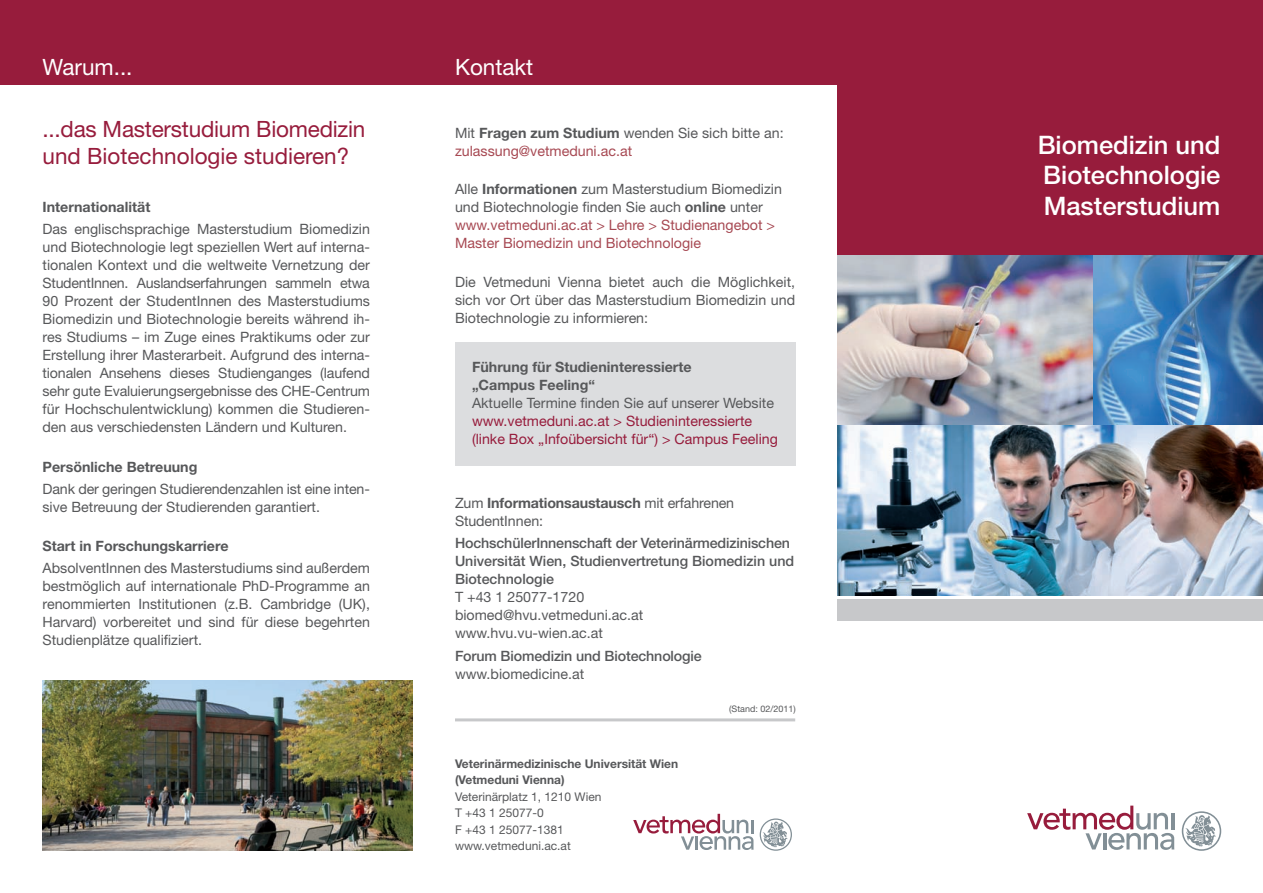
<style>
.page{position:relative;width:1263px;height:893px;background:#fff}
.page>*{position:absolute;margin:0;border:0;box-sizing:border-box;transform-origin:0 0}
.t1{font:500 25.5px/30.6px "Helvetica Neue LT Std";color:#fff;text-align:justify}
.t2{font:22.5px/27px "Helvetica Neue LT Std";letter-spacing:-.01em;color:#971c3c}
.t3{font:22.5px "Helvetica Neue LT Std";color:#fff}
.t4{font:14.25px/18px "Helvetica Neue LT Std";color:#57585a;text-align:justify}
.t5{font:14.25px/18px "Helvetica Neue LT Std";color:#a74953}
.t6{font:500 14.25px/18px "Helvetica Neue LT Std";letter-spacing:-.01em;color:#57585a}
.t7{font:700 14.25px/18px "Helvetica Neue LT Std";color:#57585a}
.t8{font:14.25px/18px "Helvetica Neue LT Std";color:#971c3c}
.t9{font:12px/16.5px "Helvetica Neue LT Std";color:#57585a}
.t10{font:700 12px/16.5px "Helvetica Neue LT Std";color:#57585a}
.t11{font:9px "Helvetica Neue LT Std";color:#57585a}
.s1{color:#57585a}
.s2{font-weight:700;color:#57585a}
.s3{font-weight:700}
</style>
<div class="page">
<div style="left:838px;top:0;width:425px;height:595px;background:#971c3c"></div>
<img style="left:838px;top:255px;width:425px;height:340px">
<div style="left:0;top:0;width:1263px;height:85px;background:#971c3c"></div>
<svg style="left:633px;top:814px;width:121px;height:36px"></svg>
<svg style="left:760px;top:818px;width:32px;height:33px"></svg>
<img style="left:43px;top:680px;width:369px;height:170px">
<svg style="left:1027px;top:806px;width:147px;height:44px"></svg>
<svg style="left:1182px;top:811px;width:39px;height:40px"></svg>
<div style="left:838px;top:600px;width:425px;height:21px;background:#c7c8ca"></div>
<hr style="left:455px;top:718px;width:340px;height:3px;background:#c7c8ca">
<div style="left:455px;top:342px;width:340px;height:124px;background:#dcdddf"></div>
<h2 class="t3" style="left:43px;top:53px;width:92px">Warum...</h2>
<h2 class="t3" style="left:455px;top:53px;width:80px">Kontakt</h2>
<h2 class="t2" style="left:43px;top:115px;width:324px">...das Masterstudium Biomedizin und Biotechnologie studieren?</h2>
<p class="t7" style="left:43px;top:198px;width:109px">Internationalität</p>
<p class="t4" style="left:43px;top:220px;width:329px">Das englischsprachige Masterstudium Biomedizin und Biotechnologie legt speziellen Wert auf interna&shy;tionalen Kontext und die weltweite Vernetzung der StudentInnen. Auslandserfahrungen sammeln etwa 90 Prozent der StudentInnen des Masterstudiums Biomedizin und Biotechnologie bereits während ih&shy;res Studiums – im Zuge eines Praktikums oder zur Erstellung ihrer Masterarbeit. Aufgrund des interna&shy;tionalen Ansehens dieses Studienganges (laufend sehr gute Evaluierungsergebnisse des CHE-Centrum für Hochschulentwicklung) kommen die Studieren&shy;den aus verschiedensten Ländern und Kulturen.</p>
<p class="t7" style="left:43px;top:457px;width:156px">Persönliche Betreuung</p>
<p class="t4" style="left:43px;top:480px;width:327px">Dank der geringen Studierendenzahlen ist eine inten&shy;sive Betreuung der Studierenden garantiert.</p>
<p class="t7" style="left:43px;top:537px;width:188px">Start in Forschungskarriere</p>
<p class="t4" style="left:43px;top:559px;width:329px">AbsolventInnen des Masterstudiums sind außerdem bestmöglich auf internationale PhD-Programme an renommierten Institutionen (z.B. Cambridge (UK), Harvard) vorbereitet und sind für diese begehrten Studienplätze qualifiziert.</p>
<p class="t5" style="left:455px;top:123px;width:330px"><span class="s1">Mit</span> <span class="s2">Fragen zum Studium</span> <span class="s1">wenden Sie sich bitte an: </span>zulassung@vetmeduni.ac.at</p>
<p class="t5" style="left:455px;top:180px;width:328px"><span class="s1">Alle</span> <span class="s2">Informationen</span> <span class="s1">zum Masterstudium Biomedizin und Biotechnologie finden Sie auch</span> <span class="s2">online</span> <span class="s1">unter </span>www.vetmeduni.ac.at &gt; Lehre &gt; Studienangebot &gt; Master Biomedizin und Biotechnologie</p>
<p class="t4" style="left:455px;top:272px;width:342px">Die Vetmeduni Vienna bietet auch die Möglichkeit, sich vor Ort über das Masterstudium Biomedizin und Biotechnologie zu informieren:</p>
<p class="t7" style="left:472px;top:357px;width:221px">Führung für Studieninteressierte „Campus Feeling“</p>
<p class="t4" style="left:472px;top:394px;width:303px">Aktuelle Termine finden Sie auf unserer Website</p>
<p class="t8" style="left:472px;top:412px;width:307px">www.vetmeduni.ac.at &gt; Studieninteressierte (linke Box „Infoübersicht für“) &gt; Campus Feeling</p>
<p class="t4" style="left:455px;top:494px;width:281px">Zum <span class="s3">Informationsaustausch</span> mit erfahrenen<br>StudentInnen:</p>
<p class="t6" style="left:455px;top:534px;width:341px">HochschülerInnenschaft der Veterinärmedizinischen<br>Universität Wien, Studienvertretung Biomedizin und<br>Biotechnologie</p>
<p class="t4" style="left:455px;top:588px;width:190px;text-align:left">T +43 1 25077-1720 biomed@hvu.vetmeduni.ac.at www.hvu.vu-wien.ac.at</p>
<p class="t6" style="left:455px;top:646px;width:248px">Forum Biomedizin und Biotechnologie</p>
<p class="t4" style="left:455px;top:664px;width:131px">www.biomedicine.at</p>
<p class="t10" style="left:455px;top:755px;width:225px">Veterinärmedizinische Universität Wien (Vetmeduni Vienna)</p>
<p class="t9" style="left:455px;top:788px;width:148px">Veterinärplatz 1, 1210 Wien<br>T +43 1 25077-0<br>F +43 1 25077-1381 www.vetmeduni.ac.at</p>
<p class="t11" style="left:729px;top:704px;width:68px">(Stand: 02/2011)</p>
<h1 class="t1" style="left:1038px;top:129px;width:184px">Biomedizin und Biotechnologie Masterstudium</h1>
</div>
